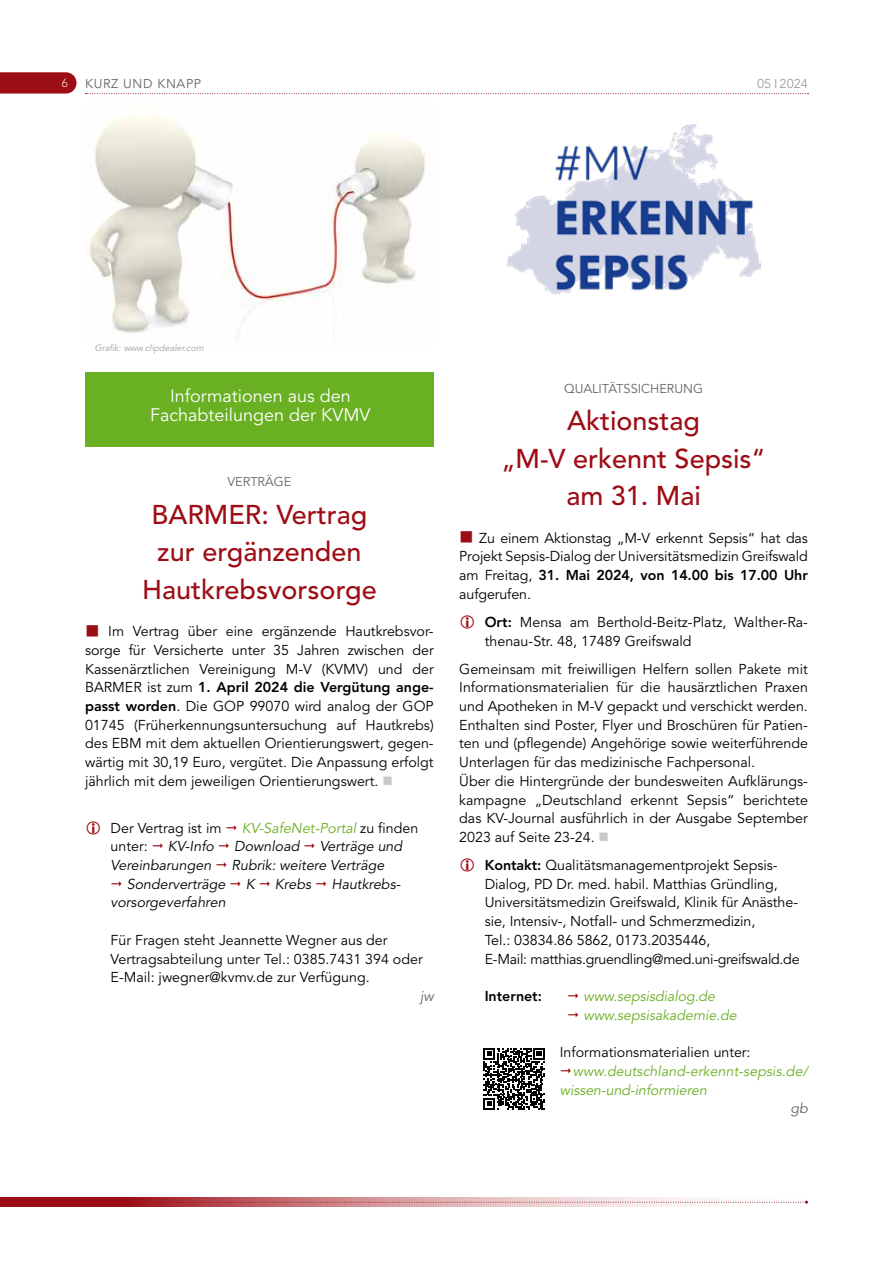
<style>
.page{position:relative;width:893px;height:1263px;background:#fff}
.page>*{position:absolute;margin:0;border:0;box-sizing:border-box;transform-origin:0 0}
.t1{font:500 27px/37.3px "Avenir LT Std";color:#9d0d15;text-align:center}
.t2{font:18px/18.8px "Avenir LT Std";color:#fff;text-align:center}
.t3{font:14.25px/18.8px "Avenir LT Std";color:#000}
.t4{font:italic 14.25px/18.8px "Avenir LT Std";letter-spacing:-.005em;color:#6ab023}
.t5{font:italic 14.25px "Avenir LT Std";color:#000}
.t6{font:800 14.25px "Avenir LT Std";letter-spacing:-.005em;color:#000}
.t7{font:italic 14.25px "Avenir LT Std";color:#646567}
.t8{font:12.75px "Avenir LT Std";color:#646567}
.t9{font:12.75px "Avenir LT Std";letter-spacing:.05em;color:#646567}
.t10{font:12.75px "Avenir LT Std";color:#9c9e9f}
.t11{font:12px "Avenir LT Std";color:#eccdbe}
.t12{font:italic 9px "Avenir LT Std";color:#9c9e9f}
.s1{color:#9d0d15}
.s2{font-weight:800}
.s3{font-style:italic}
.s4{color:#c6c7c8}
.s5{font-style:normal;color:#000}
</style>
<div class="page">
<svg style="left:0;top:72px;width:77px;height:22px;background:#a31d24"></svg>
<svg style="left:85px;top:93px;width:723px;height:1px"></svg>
<svg style="left:0;top:1197px;width:807px;height:10px"></svg>
<svg style="left:0;top:1201px;width:808px;height:3px;background:#cc8286"></svg>
<div style="left:85px;top:372px;width:349px;height:75px;background:#6ab023"></div>
<img style="left:87px;top:115px;width:339px;height:218px">
<img style="left:507px;top:124px;width:254px;height:171px">
<svg style="left:484px;top:1048px;width:61px;height:61px"></svg>
<p class="t11" style="left:61px;top:76px;width:8px">6</p>
<p class="t9" style="left:85px;top:77px;width:118px">KURZ UND KNAPP</p>
<p class="t10" style="left:757px;top:77px;width:52px">05 I 2024</p>
<p class="t12" style="left:95px;top:342px;width:110px">Grafik: www.clipdealer.com</p>
<p class="t2" style="left:150px;top:387px;width:222px">Informationen aus den<br>Fachabteilungen der KVMV</p>
<p class="t8" style="left:227px;top:475px;width:66px">VERTRÄGE</p>
<h1 class="t1" style="left:142px;top:497px;width:236px">BARMER: Vertrag zur ergänzenden<br>Hautkrebsvorsorge</h1>
<p class="t3" style="left:85px;top:622px;width:350px;text-align:justify"><span class="s1">■</span> Im Vertrag über eine ergänzende Hautkrebsvor&shy;sorge für Versicherte unter 35 Jahren zwischen der Kassenärztlichen Vereinigung M-V (KVMV) und der BARMER ist zum <span class="s2">1. April 2024 die Vergütung ange&shy;passt worden</span><span class="s3">.</span> Die GOP 99070 wird analog der GOP 01745 (Früherkennungsuntersuchung auf Hautkrebs) des EBM mit dem aktuellen Orientierungswert, gegen&shy;wärtig mit 30,19 Euro, vergütet. Die Anpassung erfolgt jährlich mit dem jeweiligen Orientierungswert. <span class="s4">■</span></p>
<p class="t3" style="left:111px;top:819px;width:113px">Der Vertrag ist im</p>
<p class="t4" style="left:242px;top:819px;width:178px">KV-SafeNet-Portal <span class="s5">zu finden</span></p>
<p class="t3" style="left:111px;top:837px;width:39px">unter:</p>
<p class="t5" style="left:168px;top:838px;width:47px">KV-Info</p>
<p class="t5" style="left:234px;top:838px;width:67px">Download</p>
<p class="t5" style="left:320px;top:838px;width:84px">Verträge und</p>
<p class="t5" style="left:111px;top:857px;width:102px">Vereinbarungen</p>
<p class="t5" style="left:232px;top:857px;width:154px">Rubrik: weitere Verträge</p>
<p class="t5" style="left:127px;top:876px;width:100px">Sonderverträge</p>
<p class="t5" style="left:246px;top:876px;width:10px">K</p>
<p class="t5" style="left:275px;top:876px;width:38px">Krebs</p>
<p class="t5" style="left:331px;top:876px;width:71px">Hautkrebs-</p>
<p class="t5" style="left:111px;top:894px;width:117px">vorsorgeverfahren</p>
<p class="t3" style="left:111px;top:931px;width:314px">Für Fragen steht Jeannette Wegner aus der<br>Vertragsabteilung unter Tel.: 0385.7431 394 oder<br>E-Mail: jwegner@kvmv.de zur Verfügung.</p>
<p class="t7" style="left:420px;top:988px;width:15px">jw</p>
<p class="t8" style="left:564px;top:381px;width:140px">QUALITÄTSSICHERUNG</p>
<h1 class="t1" style="left:502px;top:403px;width:266px">Aktionstag<br>„M-V erkennt Sepsis“ am 31. Mai</h1>
<p class="t3" style="left:459px;top:529px;width:350px;text-align:justify"><span class="s1">■</span> Zu einem Aktionstag „M-V erkennt Sepsis“ hat das Projekt Sepsis-Dialog der Universitätsmedizin Greifswald am Freitag, <span class="s2">31. Mai 2024, von 14.00 bis 17.00 Uhr </span>aufgerufen.</p>
<p class="t3" style="left:485px;top:613px;width:325px"><span class="s2">Ort:</span> Mensa am Berthold-Beitz-Platz, Walther-Ra&shy;thenau-Str. 48, 17489 Greifswald</p>
<p class="t3" style="left:459px;top:660px;width:350px">Gemeinsam mit freiwilligen Helfern sollen Pakete mit Informationsmaterialien für die hausärztlichen Praxen und Apotheken in M-V gepackt und verschickt werden.<br>Enthalten sind Poster, Flyer und Broschüren für Patien&shy;ten und (pflegende) Angehörige sowie weiterführende Unterlagen für das medizinische Fachpersonal.<br>Über die Hintergründe der bundesweiten Aufklärungs&shy;kampagne „Deutschland erkennt Sepsis“ berichtete das KV-Journal ausführlich in der Ausgabe September 2023 auf Seite 23-24. <span class="s4">■</span></p>
<p class="t3" style="left:485px;top:856px;width:316px"><span class="s2">Kontakt:</span> Qualitätsmanagementprojekt Sepsis-Dialog, PD Dr. med. habil. Matthias Gründling, Universitätsmedizin Greifswald, Klinik für Anästhe&shy;sie, Intensiv-, Notfall- und Schmerzmedizin,<br>Tel.: 03834.86 5862, 0173.2035446,<br>E-Mail: matthias.gruendling@med.uni-greifswald.de</p>
<p class="t6" style="left:485px;top:988px;width:59px">Internet:</p>
<p class="t4" style="left:583px;top:987px;width:155px">www.sepsisdialog.de www.sepsisakademie.de</p>
<p class="t3" style="left:560px;top:1043px;width:192px">Informationsmaterialien unter:</p>
<p class="t4" style="left:560px;top:1062px;width:250px;text-indent:13px">www.deutschland-erkennt-sepsis.de/ wissen-und-informieren</p>
<p class="t7" style="left:790px;top:1100px;width:19px">gb</p>
</div>
